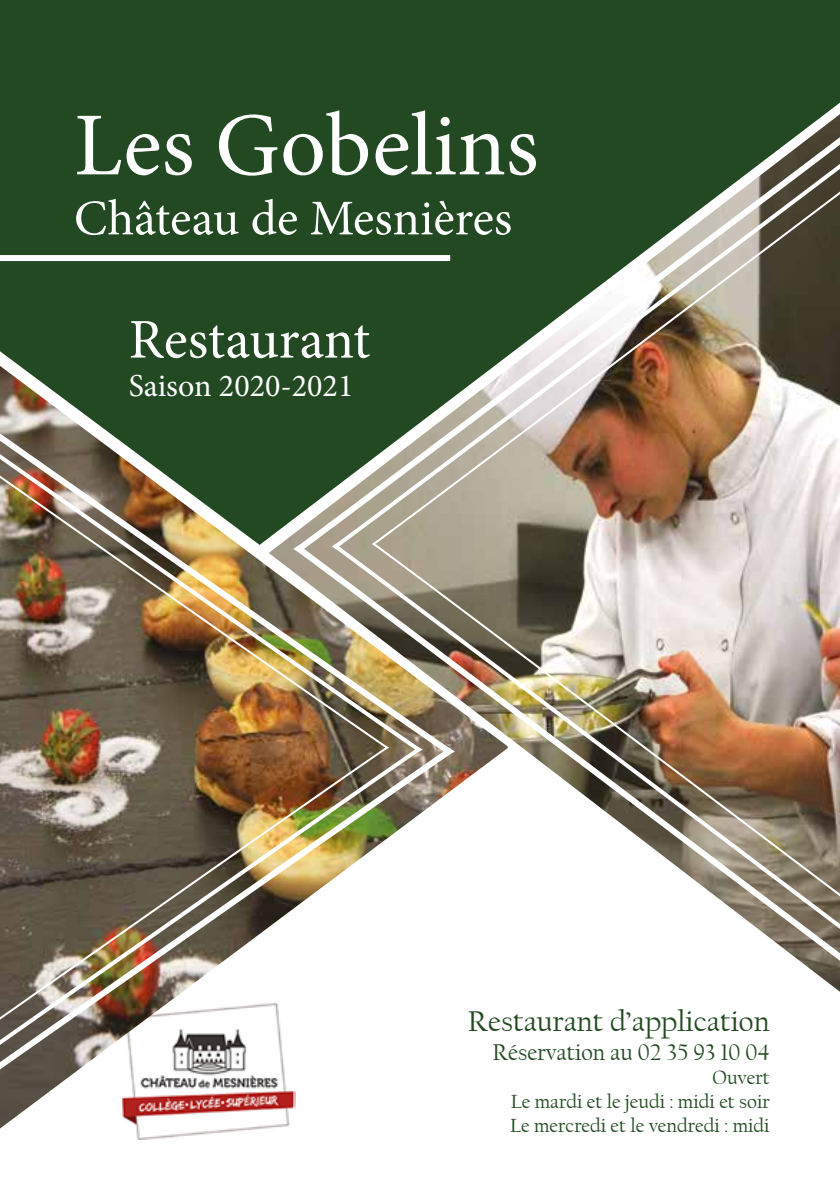
<style>
.page{position:relative;width:840px;height:1191px;background:#fff}
.page>*{position:absolute;margin:0;border:0;box-sizing:border-box;transform-origin:0 0}
.t1{font:90px "Minion Pro";color:#fff}
.t2{font:56px "Minion Pro";color:#fff}
.t3{font:50px "Minion Pro";color:#fff}
.t4{font:32px "Minion Pro";color:#fff}
.t5{font:30px "Californian FB";color:#224921}
.t6{font:24px "Californian FB";color:#224921}
.t7{font:20px/24px "Californian FB";color:#224921;text-align:justify}
</style>
<div class="page">
<img style="left:136px;top:1128px;width:135px;height:12px">
<div style="left:0;top:0;width:839px;height:366px;background:#224921"></div>
<img style="left:0;top:366px;width:296px;height:762px">
<img style="left:268px;top:114px;width:571px;height:877px">
<img style="left:0;top:418px;width:389px;height:658px">
<img style="left:292px;top:119px;width:547px;height:860px">
<svg style="left:331px;top:119px;width:508px;height:855px"></svg>
<img style="left:371px;top:119px;width:468px;height:850px">
<div style="left:0;top:255px;width:450px;height:6px;background:#fff"></div>
<h1 class="t1" style="left:74px;top:85px;width:466px">Les Gobelins</h1>
<h3 class="t3" style="left:74px;top:185px;width:439px">Château de Mesnières</h3>
<h2 class="t2" style="left:129px;top:302px;width:243px">Restaurant</h2>
<h3 class="t4" style="left:129px;top:364px;width:226px">Saison 2020-2021</h3>
<h3 class="t5" style="left:467px;top:1004px;width:303px">Restaurant d’application</h3>
<p class="t6" style="left:492px;top:1038px;width:279px">Réservation au 02 35 93 10 04</p>
<p class="t7" style="left:510px;top:1065px;width:261px;text-indent:202px">Ouvert Le mardi et le jeudi : midi et soir Le mercredi et le vendredi : midi</p>
</div>
